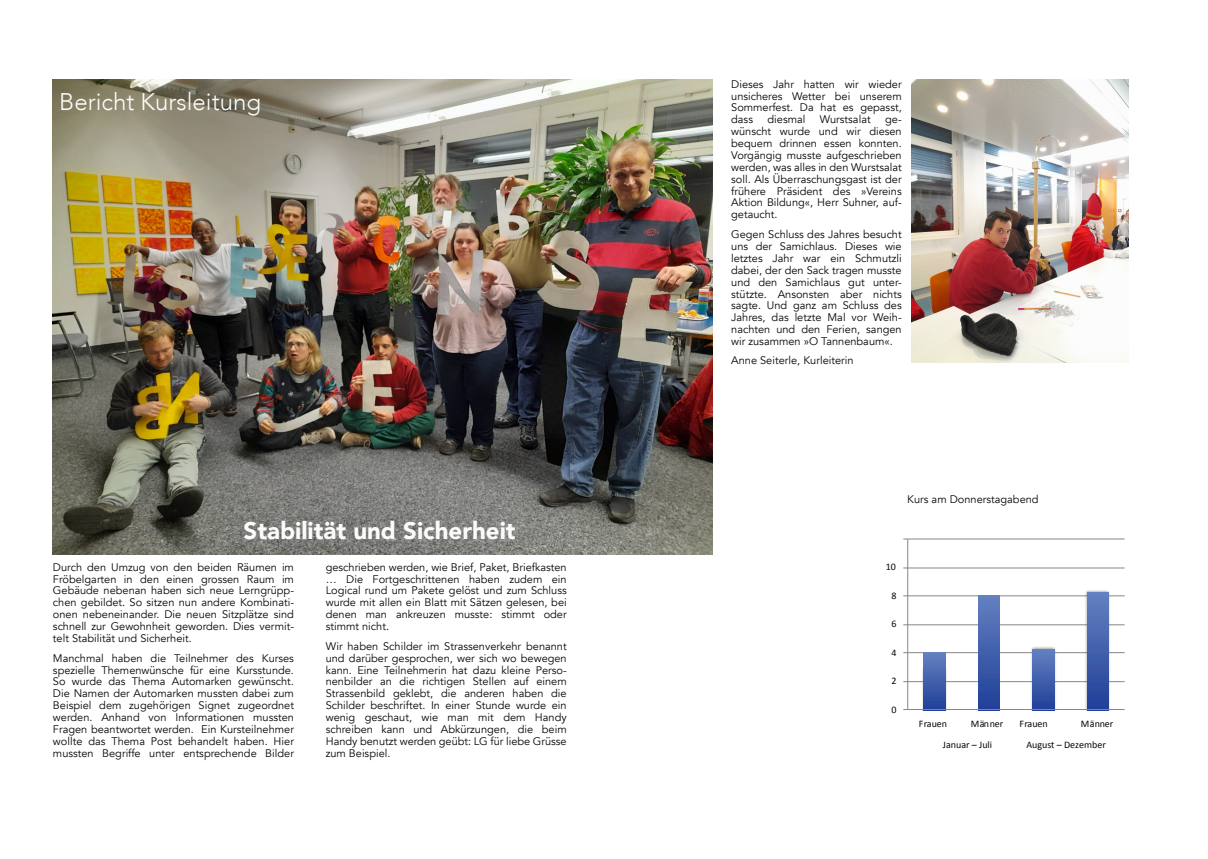
<style>
.page{position:relative;width:1208px;height:859px;background:#fff}
.page>*{position:absolute;margin:0;border:0;box-sizing:border-box;transform-origin:0 0}
.t1{font:900 24px "Avenir";color:#fcfbfb}
.t2{font:300 24px "Avenir";color:#fcfbfa}
.t3{font:11px/11.9px "Avenir";color:#080704;text-align:justify}
.t4{font:11px "Avenir";color:#090806}
.t5{font:10px "Calibri";color:#080704}
</style>
<div class="page">
<img style="left:53px;top:79px;width:659px;height:476px">
<img style="left:911px;top:79px;width:217px;height:284px">
<hr style="left:907px;top:681px;width:217px;height:1px;background:#888685">
<hr style="left:907px;top:652px;width:217px;height:1px;background:#888685">
<hr style="left:907px;top:624px;width:217px;height:1px;background:#888685">
<hr style="left:907px;top:595px;width:217px;height:1px;background:#888685">
<hr style="left:907px;top:567px;width:217px;height:1px;background:#888685">
<hr style="left:907px;top:538px;width:217px;height:1px;background:#888685">
<img style="left:919px;top:666px;width:30px;height:43px">
<img style="left:1028px;top:647px;width:30px;height:62px">
<img style="left:1083px;top:590px;width:30px;height:119px">
<div style="left:924px;top:652px;width:21px;height:58px;background:linear-gradient(to bottom,#6481c1,#224098)"></div>
<div style="left:978px;top:595px;width:21px;height:115px;background:linear-gradient(to bottom,#6481c1,#203e97)"></div>
<div style="left:1032px;top:649px;width:22px;height:61px;background:linear-gradient(to bottom,#6481c1,#203f97)"></div>
<div style="left:1087px;top:593px;width:21px;height:117px;background:linear-gradient(to bottom,#6481c1,#203e97)"></div>
<hr style="left:907px;top:539px;width:1px;height:170px;background:#888685">
<hr style="left:907px;top:709px;width:217px;height:1px;background:#888685">
<h1 class="t2" style="left:59px;top:86px;width:203px">Bericht Kursleitung</h1>
<h1 class="t1" style="left:243px;top:515px;width:274px">Stabilität und Sicherheit</h1>
<p class="t3" style="left:53px;top:561px;width:242px">Durch den Umzug von den beiden Räumen im Fröbelgarten in den einen grossen Raum im Gebäude nebenan haben sich neue Lerngrüpp&shy;chen gebildet. So sitzen nun andere Kombinati&shy;onen nebeneinander. Die neuen Sitzplätze sind schnell zur Gewohnheit geworden. Dies vermit&shy;telt Stabilität und Sicherheit.</p>
<p class="t3" style="left:53px;top:652px;width:242px">Manchmal haben die Teilnehmer des Kurses spezielle Themenwünsche für eine Kursstunde.<br>So wurde das Thema Automarken gewünscht.<br>Die Namen der Automarken mussten dabei zum Beispiel dem zugehörigen Signet zugeordnet werden. Anhand von Informationen mussten Fragen beantwortet werden. Ein Kursteilnehmer wollte das Thema Post behandelt haben. Hier mussten Begriffe unter entsprechende Bilder</p>
<p class="t3" style="left:326px;top:561px;width:242px">geschrieben werden, wie Brief, Paket, Briefkasten … Die Fortgeschrittenen haben zudem ein Logical rund um Pakete gelöst und zum Schluss wurde mit allen ein Blatt mit Sätzen gelesen, bei denen man ankreuzen musste: stimmt oder stimmt nicht.</p>
<p class="t3" style="left:326px;top:640px;width:242px">Wir haben Schilder im Strassenverkehr benannt und darüber gesprochen, wer sich wo bewegen kann. Eine Teilnehmerin hat dazu kleine Perso&shy;nenbilder an die richtigen Stellen auf einem Strassenbild geklebt, die anderen haben die Schilder beschriftet. In einer Stunde wurde ein wenig geschaut, wie man mit dem Handy schreiben kann und Abkürzungen, die beim Handy benutzt werden geübt: LG für liebe Grüsse zum Beispiel.</p>
<p class="t3" style="left:731px;top:78px;width:172px">Dieses Jahr hatten wir wieder unsicheres Wetter bei unserem Sommerfest. Da hat es gepasst, dass</p>
<p class="t3" style="left:767px;top:114px;width:39px">diesmal</p>
<p class="t3" style="left:820px;top:114px;width:52px">Wurstsalat</p>
<p class="t3" style="left:731px;top:114px;width:172px;text-indent:154px">ge&shy;wünscht wurde und wir diesen bequem drinnen essen konnten.<br>Vorgängig musste aufgeschrieben werden, was alles in den Wurstsalat soll. Als Überraschungsgast ist der frühere Präsident des »Vereins Aktion Bildung«, Herr Suhner, auf&shy;getaucht.</p>
<p class="t3" style="left:731px;top:228px;width:172px">Gegen Schluss des Jahres besucht uns der Samichlaus. Dieses wie letztes Jahr war ein Schmutzli dabei, der den Sack tragen musste und den Samichlaus gut unter&shy;stützte. Ansonsten aber nichts sagte. Und ganz am Schluss des Jahres, das letzte Mal vor Weih&shy;nachten und den Ferien, sangen wir zusammen »O Tannenbaum«.</p>
<p class="t3" style="left:731px;top:354px;width:124px">Anne Seiterle, Kurleiterin</p>
<p class="t4" style="left:907px;top:492px;width:133px">Kurs am Donnerstagabend</p>
<p class="t5" style="left:885px;top:562px;width:12px">10</p>
<p class="t5" style="left:891px;top:591px;width:7px">8</p>
<p class="t5" style="left:891px;top:619px;width:7px">6</p>
<p class="t5" style="left:891px;top:648px;width:7px">4</p>
<p class="t5" style="left:891px;top:676px;width:7px">2</p>
<p class="t5" style="left:891px;top:705px;width:7px">0</p>
<p class="t5" style="left:918px;top:720px;width:30px">Frauen</p>
<p class="t5" style="left:971px;top:720px;width:34px">Männer</p>
<p class="t5" style="left:1019px;top:720px;width:30px">Frauen</p>
<p class="t5" style="left:1080px;top:720px;width:34px">Männer</p>
<p class="t5" style="left:943px;top:741px;width:51px">Januar – Juli</p>
<p class="t5" style="left:1026px;top:741px;width:81px">August – Dezember</p>
</div>
